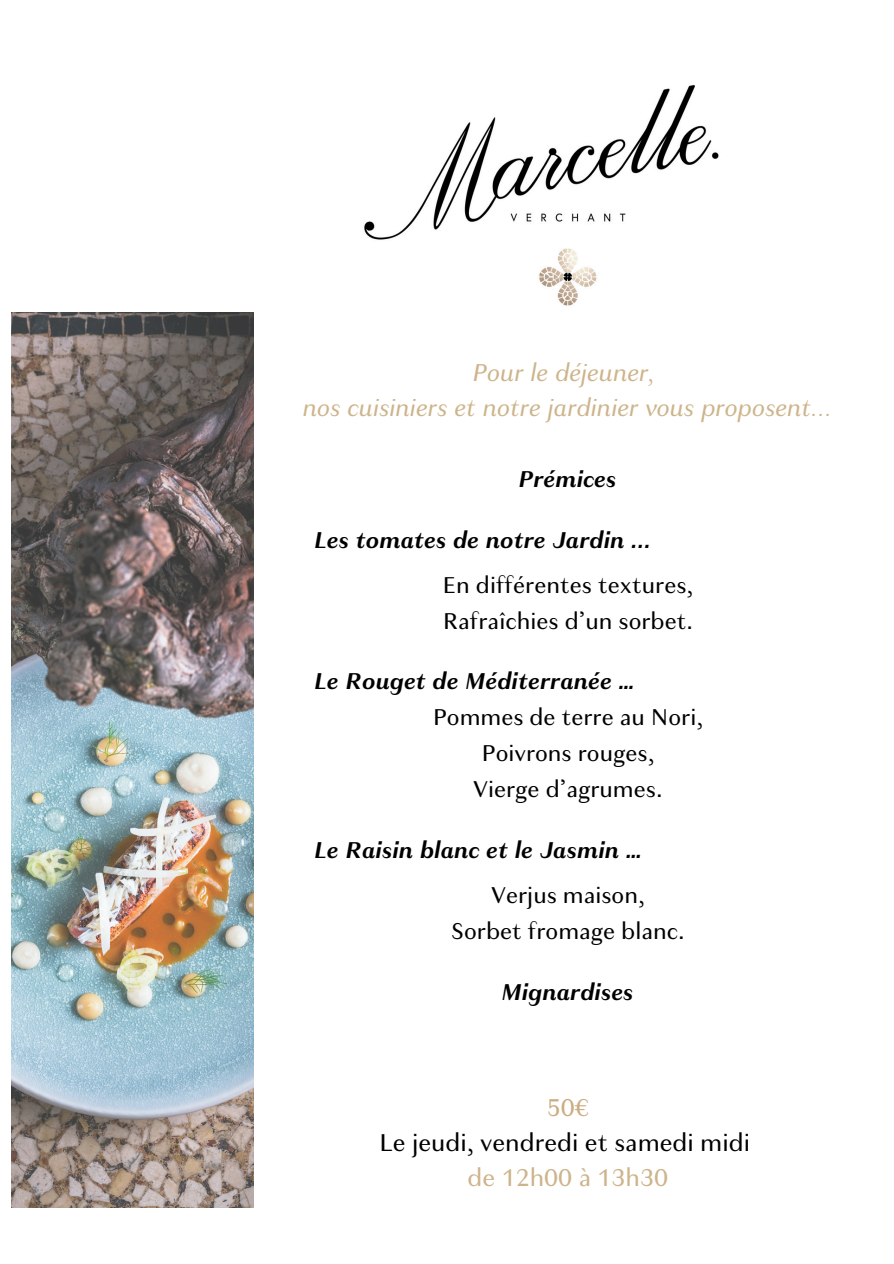
<style>
.page{position:relative;width:894px;height:1264px;background:#fff}
.page>*{position:absolute;margin:0;border:0;box-sizing:border-box;transform-origin:0 0}
.t1{font:italic 25.5px/34.8px "Granville";color:#cdb48b;text-align:center}
.t2{font:25.5px "Granville";color:#000}
.t3{font:25.5px "Granville";color:#cdb48b}
.t4{font:25.5px "Granville";color:#cbad81}
.t5{font:24px "Granville";color:#000}
.t6{font:italic 700 24px "Granville";color:#000}
</style>
<div class="page">
<img style="left:364px;top:84px;width:355px;height:222px">
<img style="left:12px;top:312px;width:242px;height:895px">
<p class="t1" style="left:303px;top:357px;width:531px">Pour le déjeuner,<br>nos cuisiniers et notre jardinier vous proposent...</p>
<h1 class="t6" style="left:519px;top:469px;width:99px">Prémices</h1>
<p class="t6" style="left:314px;top:530px;width:338px">Les tomates de notre Jardin ...</p>
<p class="t5" style="left:442px;top:575px;width:252px">En différentes textures,</p>
<p class="t5" style="left:442px;top:611px;width:252px">Rafraîchies d’un sorbet.</p>
<p class="t6" style="left:314px;top:671px;width:322px">Le Rouget de Méditerranée …</p>
<p class="t5" style="left:432px;top:707px;width:272px">Pommes de terre au Nori,</p>
<p class="t5" style="left:481px;top:743px;width:174px">Poivrons rouges,</p>
<h1 class="t5" style="left:473px;top:779px;width:191px">Vierge d’agrumes.</h1>
<p class="t6" style="left:314px;top:840px;width:330px">Le Raisin blanc et le Jasmin …</p>
<p class="t5" style="left:491px;top:885px;width:155px">Verjus maison,</p>
<h1 class="t5" style="left:450px;top:921px;width:235px">Sorbet fromage blanc.</h1>
<p class="t6" style="left:501px;top:981px;width:134px">Mignardises</p>
<p class="t4" style="left:546px;top:1097px;width:44px">50€</p>
<h1 class="t2" style="left:379px;top:1131px;width:372px">Le jeudi, vendredi et samedi midi</h1>
<h1 class="t3" style="left:467px;top:1166px;width:202px">de 12h00 à 13h30</h1>
</div>
